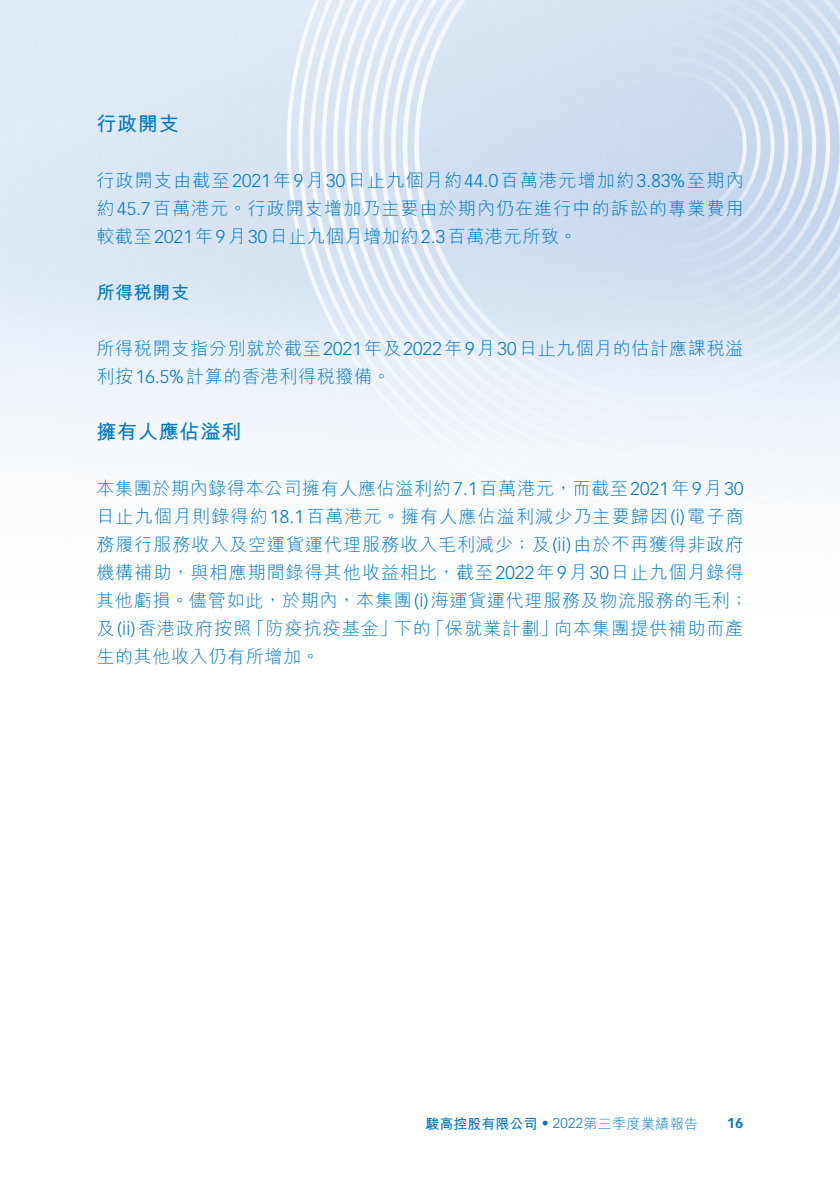
<style>
.page{position:relative;width:840px;height:1191px;background:#fff}
.page>*{position:absolute;margin:0;border:0;box-sizing:border-box;transform-origin:0 0}
._02_H2{font:700 20px "M Hei HK";letter-spacing:.04em;color:#0079c2}
._00_txt{font:300 18px/28px "M Hei HK";letter-spacing:.055em;color:#0079c2;text-align:justify}
._00_txt-2{font:300 18px/28px "M Hei HK";letter-spacing:.035em;color:#0079c2}
._03_H3{font:700 18px "M Hei HK";letter-spacing:.04em;color:#0079c2}
.t1{font:700 14px "M Hei HK";color:#0079c2}
.t2{font:700 14px "Vectora LT Std";color:#0079c2}
.s1{font-family:"Vectora LT Std"}
.s2{font-family:"Frutiger LT Std";font-weight:300}
.s3{font-family:"Vectora LT Std";font-weight:300}
.s4{font-weight:300}
</style>
<div class="page">
<img style="left:0;top:0;width:839px;height:485px">
<p class="_02_H2" style="left:96px;top:109px;width:84px">行政開支</p>
<p class="_00_txt" style="left:96px;top:166px;width:648px">行政開支由截至<span class="s1">2021</span>年<span class="s1">9</span>月<span class="s1">30</span>日止九個月約<span class="s1">44.0</span>百萬港元增加約<span class="s1">3.83%</span>至期內約<span class="s1">45.7</span>百萬港元。行政開支增加乃主要由於期內仍在進行中的訴訟的專業費用較截至<span class="s1">2021</span>年<span class="s1">9</span>月<span class="s1">30</span>日止九個月增加約<span class="s1">2.3</span>百萬港元所致。</p>
<p class="_03_H3" style="left:96px;top:280px;width:94px">所得稅開支</p>
<p class="_00_txt" style="left:96px;top:334px;width:648px">所得稅開支指分別就於截至<span class="s1">2021</span>年及<span class="s1">2022</span>年<span class="s1">9</span>月<span class="s1">30</span>日止九個月的估計應課稅溢利按<span class="s1">16.5%</span>計算的香港利得稅撥備。</p>
<p class="_02_H2" style="left:96px;top:417px;width:146px">擁有人應佔溢利</p>
<p class="_00_txt" style="left:96px;top:474px;width:652px;text-align:right">本集團於期內錄得本公司擁有人應佔溢利約<span class="s1">7.1</span>百萬港元，而截至<span class="s1">2021</span>年<span class="s1">9</span>月<span class="s1">30</span>日止九個月則錄得約<span class="s1">18.1</span>百萬港元。擁有人應佔溢利減少乃主要歸因 <span class="s1">)i(</span> 電子商務履行服務收入及空運貨運代理服務收入毛利減少；及 <span class="s1">)i i(</span> 由於不再獲得非政府機構補助，與相應期間錄得其他收益相比，截至<span class="s1">2022</span>年<span class="s1">9</span>月<span class="s1">30</span>日止九個月錄得其他虧損。儘管如此，於期內，本集團 <span class="s1">)i(</span> 海運貨運代理服務及物流服務的毛利;向本集團提供補助而產</p>
<p class="_00_txt" style="left:247px;top:614px;width:152px">「防疫抗疫基金」</p>
<p class="_00_txt-2" style="left:96px;top:614px;width:224px">及 <span class="s1">)i i(</span> 香港政府按照<br>生的其他收入仍有所增加。</p>
<p class="_00_txt" style="left:426px;top:614px;width:133px">「保就業計劃」</p>
<p class="_00_txt" style="left:393px;top:614px;width:39px">下的</p>
<p class="t1" style="left:425px;top:1113px;width:274px">駿高控股有限公司 <span class="s2">•</span> <span class="s3">2022</span><span class="s4">第三季度業績報告</span></p>
<p class="t2" style="left:726px;top:1114px;width:18px">16</p>
</div>
